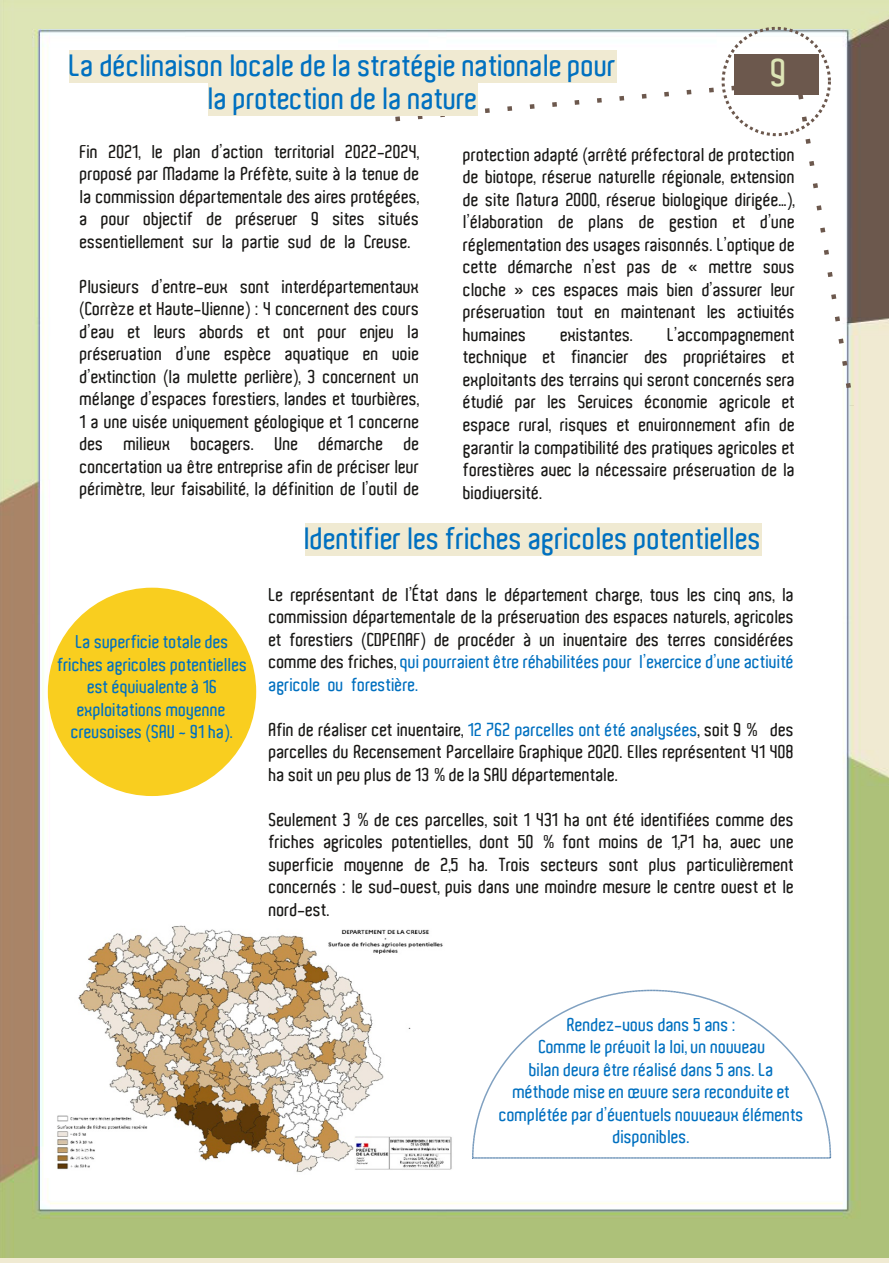
<style>
.page{position:relative;width:893px;height:1263px;background:#fff}
.page>*{position:absolute;margin:0;border:0;box-sizing:border-box;transform-origin:0 0}
.t1{font:600 37.5px "Aldo";color:#dde5b6}
.t2{font:600 30px/33px "Aldo";color:#0070c0;text-align:center}
.t3{font:600 18px/22.5px "Aldo";letter-spacing:.005em;color:#181715;text-align:justify}
.t4{font:600 18px/22.5px "Aldo";letter-spacing:.005em;color:#0070c0;text-align:center}
.s1{color:#0070c0}
</style>
<div class="page">
<img style="left:0;top:0;width:888px;height:1257px">
<svg style="left:391px;top:83px;width:351px;height:41px"></svg>
<svg style="left:795px;top:89px;width:62px;height:322px"></svg>
<div style="left:734px;top:54px;width:84px;height:40px;background:#6c584d"></div>
<div style="left:722px;top:27px;width:109px;height:109px;border:3px dashed #6c584d;border-radius:50%"></div>
<div style="left:70px;top:50px;width:547px;height:33px;background:#f0ead2"></div>
<div style="left:208px;top:83px;width:270px;height:33px;background:#f0ead2"></div>
<div style="left:306px;top:523px;width:456px;height:32px;background:#f0ead2"></div>
<svg style="left:471px;top:989px;width:361px;height:170px"></svg>
<div style="left:48px;top:588px;width:208px;height:208px;background:#f9ce1f;border-radius:50%"></div>
<img style="left:44px;top:920px;width:418px;height:257px">
<h2 class="t2" style="left:70px;top:50px;width:549px">La déclinaison locale de la stratégie nationale pour la protection de la nature</h2>
<p class="t3" style="left:80px;top:141px;width:341px">Fin 2021, le plan d’action territorial 2022-2024, proposé par Madame la Préfète, suite à la tenue de la commission départementale des aires protégées, a pour objectif de préserver 9 sites situés essentiellement sur la partie sud de la Creuse.</p>
<p class="t3" style="left:80px;top:276px;width:341px">Plusieurs d’entre-eux sont interdépartementaux (Corrèze et Haute-Vienne) : 4 concernent des cours d’eau et leurs abords et ont pour enjeu la préservation d’une espèce aquatique en voie d’extinction (la mulette perlière), 3 concernent un mélange d’espaces forestiers, landes et tourbières, 1 a une visée uniquement géologique et 1 concerne des milieux bocagers. Une démarche de concertation va être entreprise afin de préciser leur périmètre, leur faisabilité, la définition de l’outil de</p>
<h1 class="t1" style="left:771px;top:54px;width:18px">9</h1>
<p class="t3" style="left:464px;top:144px;width:333px">protection adapté (arrêté préfectoral de protection de biotope, réserve naturelle régionale, extension de site Natura 2000, réserve biologique dirigée…), l’élaboration de plans de gestion et d’une réglementation des usages raisonnés. L’optique de cette démarche n’est pas de « mettre sous cloche » ces espaces mais bien d’assurer leur préservation tout en maintenant les activités humaines</p>
<p class="t3" style="left:464px;top:324px;width:333px;text-indent:204px">L’accompagnement technique et financier des propriétaires et exploitants des terrains qui seront concernés sera étudié par les Services économie agricole et espace rural, risques et environnement afin de garantir la compatibilité des pratiques agricoles et forestières avec la nécessaire préservation de la biodiversité.</p>
<h2 class="t2" style="left:306px;top:523px;width:458px">Identifier les friches agricoles potentielles</h2>
<p class="t3" style="left:269px;top:584px;width:527px">Le représentant de l’État dans le département charge, tous les cinq ans, la commission départementale de la préservation des espaces naturels, agricoles et forestiers (CDPENAF) de procéder à un inventaire des terres considérées comme des friches, <span class="s1">qui pourraient être réhabilitées pour l’exercice d’une activité agricole ou forestière.</span></p>
<p class="t3" style="left:269px;top:719px;width:527px">Afin de réaliser cet inventaire, <span class="s1">12 762 parcelles ont été analysées</span>, soit 9 % des parcelles du Recensement Parcellaire Graphique 2020. Elles représentent 41 408 ha soit un peu plus de 13 % de la SAU départementale.</p>
<p class="t3" style="left:269px;top:809px;width:527px">Seulement 3 % de ces parcelles, soit 1 431 ha ont été identifiées comme des friches agricoles potentielles, dont 50 % font moins de 1,71 ha, avec une superficie moyenne de 2,5 ha. Trois secteurs sont plus particulièrement concernés : le sud-ouest, puis dans une moindre mesure le centre ouest et le nord-est.</p>
<p class="t3" style="left:561px;top:324px;width:75px">existantes.</p>
<p class="t4" style="left:58px;top:631px;width:191px">La superficie totale des friches agricoles potentielles est équivalente à 16 exploitations moyenne creusoises (SAU ~ 91 ha).</p>
<p class="t4" style="left:499px;top:1013px;width:306px">Rendez-vous dans 5 ans :<br>Comme le prévoit la loi, un nouveau<br>bilan devra être réalisé dans 5 ans. La méthode mise en œuvre sera reconduite et complétée par d’éventuels nouveaux éléments disponibles.</p>
</div>
